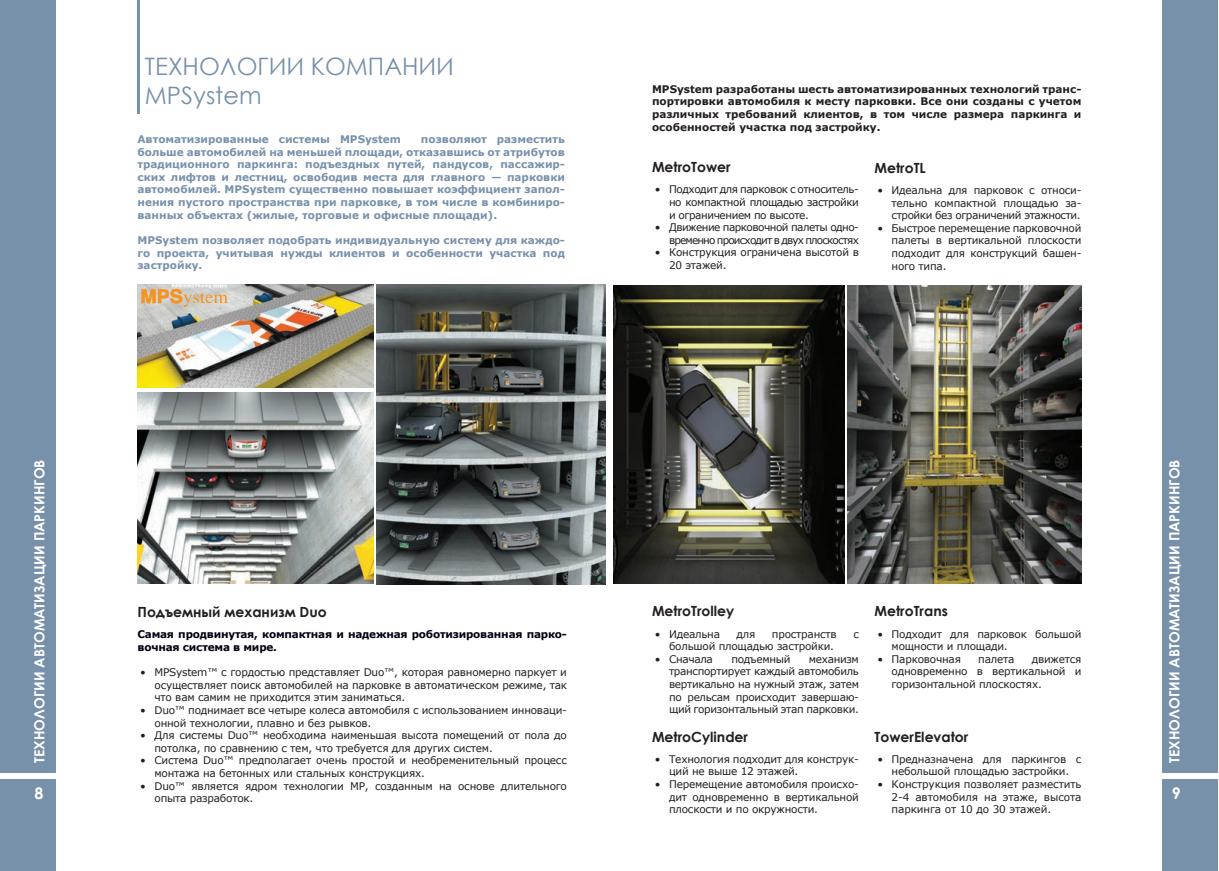
<style>
.page{position:relative;width:1219px;height:871px;background:#fff}
.page>*{position:absolute;margin:0;border:0;box-sizing:border-box;transform-origin:0 0}
.t1{font:24px/28.8px "Century Gothic";color:#7891ab}
.t2{font:700 16px "Century Gothic";color:#fff}
.t3{font:700 14px "Century Gothic";color:#231f20}
.t4{font:700 14px "Century Gothic";color:#fff}
.t5{font:10.5px/12.6px "Verdana";letter-spacing:-.02em;color:#231f20;text-align:justify}
.t6{font:700 10.5px/12.6px "Verdana";color:#7891ab;text-align:justify}
.t7{font:700 10.5px/12.6px "Verdana";color:#231f20;text-align:justify}
.t8{font:700 10.5px/12.6px "Verdana";letter-spacing:-.02em;color:#000012}
.t9{font:10.5px/12.6px "Verdana";letter-spacing:-.08em;color:#231f20;text-align:right}
</style>
<div class="page">
<div style="left:0;top:779px;width:56px;height:91px;background:#7891ab"></div>
<div style="left:0;top:0;width:56px;height:772px;background:#7891ab"></div>
<div style="left:1162px;top:779px;width:56px;height:91px;background:#7891ab"></div>
<div style="left:1162px;top:0;width:56px;height:772px;background:#7891ab"></div>
<hr style="left:137px;top:0;width:3px;height:113px;background:#7891ab">
<img style="left:376px;top:285px;width:230px;height:299px">
<img style="left:848px;top:286px;width:233px;height:297px">
<img style="left:137px;top:285px;width:236px;height:102px">
<img style="left:137px;top:392px;width:236px;height:191px">
<svg style="left:141px;top:284px;width:87px;height:23px;background:#dac1a1"></svg>
<img style="left:613px;top:285px;width:232px;height:298px">
<h1 class="t1" style="left:145px;top:51px;width:311px">ТЕХНОЛОГИИ КОМПАНИИ<br>MPSystem</h1>
<p class="t6" style="left:137px;top:133px;width:265px">Автоматизированные системы MPSystem</p>
<p class="t6" style="left:137px;top:133px;width:429px;text-indent:283px">позволяют разместить больше автомобилей на меньшей площади, отказавшись от атрибутов традиционного паркинга: подъездных путей, пандусов, пассажир&shy;ских лифтов и лестниц, освободив места для главного — парковки автомобилей. MPSystem существенно повышает коэффициент запол&shy;нения пустого пространства при парковке, в том числе в комбиниро&shy;ванных объектах (жилые, торговые и офисные площади).</p>
<p class="t6" style="left:137px;top:233px;width:429px">MPSystem позволяет подобрать индивидуальную систему для каждо&shy;го проекта, учитывая нужды клиентов и особенности участка под застройку.</p>
<p class="t7" style="left:652px;top:82px;width:431px">MPSystem разработаны шесть автоматизированных технологий транс&shy;портировки автомобиля к месту парковки. Все они созданы с учетом различных требований клиентов, в том числе размера паркинга и особенностей участка под застройку.</p>
<h3 class="t3" style="left:652px;top:156px;width:80px">MetroTower</h3>
<p class="t5" style="left:669px;top:183px;width:191px;text-indent:-14px">• Подходит для парковок с относитель&shy;но компактной площадью застройки и ограничением по высоте.</p>
<p class="t9" style="left:655px;top:221px;width:206px">• Движение парковочной палеты одно&shy;временно происходит в двух плоскостях</p>
<p class="t5" style="left:669px;top:246px;width:191px;text-indent:-14px">• Конструкция ограничена высотой в<br>20 этажей.</p>
<h3 class="t3" style="left:874px;top:157px;width:53px">MetroTL</h3>
<p class="t5" style="left:891px;top:184px;width:191px;text-indent:-14px">• Идеальна для парковок с относи&shy;тельно компактной площадью за&shy;стройки без ограничений этажности.</p>
<p class="t5" style="left:891px;top:221px;width:191px;text-indent:-14px">• Быстрое перемещение парковочной палеты в вертикальной плоскости подходит для конструкций башен&shy;ного типа.</p>
<h3 class="t4" style="left:29px;top:762px;width:305px;rotate:-90deg">ТЕХНОЛОГИИ АВТОМАТИЗАЦИИ ПАРКИНГОВ</h3>
<h3 class="t4" style="left:1164px;top:762px;width:305px;rotate:-90deg">ТЕХНОЛОГИИ АВТОМАТИЗАЦИИ ПАРКИНГОВ</h3>
<h3 class="t3" style="left:652px;top:600px;width:84px">MetroTrolley</h3>
<p class="t5" style="left:655px;top:627px;width:67px">• Идеальна</p>
<p class="t5" style="left:736px;top:627px;width:20px">для</p>
<p class="t5" style="left:772px;top:627px;width:66px">пространств</p>
<p class="t5" style="left:853px;top:627px;width:7px">с</p>
<p class="t5" style="left:669px;top:639px;width:167px">большой площадью застройки.</p>
<p class="t5" style="left:655px;top:652px;width:60px">• Сначала</p>
<p class="t5" style="left:731px;top:652px;width:61px">подъемный</p>
<h3 class="t3" style="left:874px;top:600px;width:75px">MetroTrans</h3>
<p class="t5" style="left:891px;top:627px;width:191px;text-indent:-14px">• Подходит для парковок большой мощности и площади.</p>
<p class="t5" style="left:877px;top:652px;width:85px">• Парковочная</p>
<p class="t5" style="left:978px;top:652px;width:38px">палета</p>
<h3 class="t3" style="left:137px;top:601px;width:191px">Подъемный механизм Duo</h3>
<p class="t8" style="left:137px;top:627px;width:431px">Самая продвинутая, компактная и надежная роботизированная парко&shy;вочная система в мире.</p>
<p class="t5" style="left:669px;top:652px;width:191px;text-indent:140px">механизм транспортирует каждый автомобиль вертикально на нужный этаж, затем по рельсам происходит завершаю&shy;щий горизонтальный этап парковки.</p>
<p class="t5" style="left:891px;top:652px;width:191px;text-indent:140px">движется одновременно в вертикальной и горизонтальной плоскостях.</p>
<p class="t5" style="left:154px;top:665px;width:414px;text-indent:-14px">• МРSystem™ с гордостью представляет Duo™, которая равномерно паркует и осуществляет поиск автомобилей на парковке в автоматическом режиме, так что вам самим не приходится этим заниматься.</p>
<p class="t5" style="left:154px;top:703px;width:414px;text-indent:-14px">• Duo™ поднимает все четыре колеса автомобиля с использованием инноваци&shy;онной технологии, плавно и без рывков.</p>
<p class="t5" style="left:154px;top:728px;width:414px;text-indent:-14px">• Для системы Duo™ необходима наименьшая высота помещений от пола до потолка, по сравнению с тем, что требуется для других систем.</p>
<p class="t5" style="left:154px;top:754px;width:414px;text-indent:-14px">• Система Duo™ предполагает очень простой и необременительный процесс монтажа на бетонных или стальных конструкциях.</p>
<p class="t5" style="left:154px;top:779px;width:414px;text-indent:-14px">• Duo™ является ядром технологии МР, созданным на основе длительного опыта разработок.</p>
<h3 class="t3" style="left:652px;top:725px;width:98px">MetroCylinder</h3>
<p class="t5" style="left:669px;top:752px;width:191px;text-indent:-14px">• Технология подходит для конструк&shy;ций не выше 12 этажей.</p>
<p class="t5" style="left:669px;top:777px;width:191px;text-indent:-14px">• Перемещение автомобиля происхо&shy;дит одновременно в вертикальной плоскости и по окружности.</p>
<h3 class="t3" style="left:874px;top:725px;width:95px">TowerElevator</h3>
<p class="t5" style="left:877px;top:752px;width:206px;text-align:center">• Предназначена для паркингов с небольшой площадью застройки.</p>
<p class="t5" style="left:891px;top:777px;width:191px;text-indent:-14px">• Конструкция позволяет разместить 2-4 автомобиля на этаже, высота паркинга от 10 до 30 этажей.</p>
<h2 class="t2" style="left:35px;top:780px;width:10px">8</h2>
<h2 class="t2" style="left:1172px;top:780px;width:10px">9</h2>
</div>
